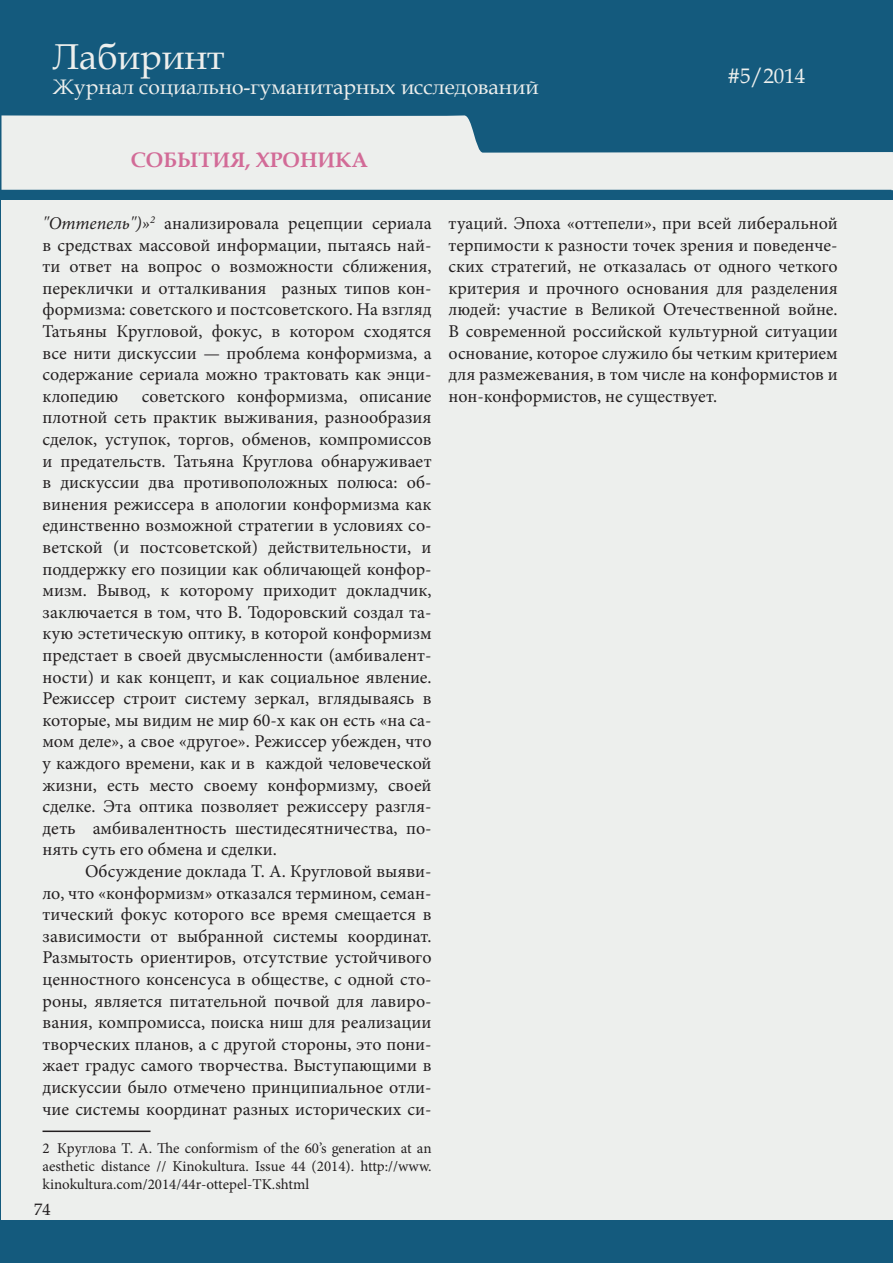
<style>
.page{position:relative;width:893px;height:1263px;background:#fff}
.page>*{position:absolute;margin:0;border:0;box-sizing:border-box;transform-origin:0 0}
.t1{font:36px "Book Antiqua";color:#edefed}
.t2{font:21px "Book Antiqua";color:#edefed}
.t3{font:700 21px "Book Antiqua";color:#d26b97}
.t4{font:18px/21.6px "Minion Pro";color:#231f20;text-align:justify}
.t5{font:16.5px "Book Antiqua";color:#231f20}
.t6{font:15px/18px "Minion Pro";color:#231f20;text-align:justify}
.s1{font-style:italic}
</style>
<div class="page">
<div style="left:1px;top:0;width:892px;height:1262px;background:#145a7d"></div>
<div style="left:2px;top:200px;width:891px;height:1020px;background:#edefed"></div>
<svg style="left:2px;top:115px;width:889px;height:75px;fill:#edefed"></svg>
<svg style="left:891px;top:152px;width:2px;height:1111px"></svg>
<hr style="left:43px;top:1130px;width:108px;height:2px;background:#231f20">
<h1 class="t1" style="left:53px;top:31px;width:173px">Лабиринт</h1>
<p class="t2" style="left:53px;top:72px;width:487px">Журнал социально-гуманитарных исследований</p>
<p class="t3" style="left:131px;top:146px;width:157px">СОБЫТИЯ, ХРОНИ</p>
<p class="t3" style="left:335px;top:146px;width:34px">КА</p>
<p class="t2" style="left:727px;top:61px;width:79px">#5/2014</p>
<p class="t2" style="left:740px;top:61px;width:12px">1</p>
<p class="t4" style="left:43px;top:212px;width:391px"><span class="s1">"Оттепель")»</span><sup>2</sup> анализировала рецепции сериала в средствах массовой информации, пытаясь най&shy;ти ответ на вопрос о возможности сближения, переклички и отталкивания разных типов кон&shy;формизма: советского и постсоветского. На взгляд Татьяны Кругловой, фокус, в котором сходятся все нити дискуссии — проблема конформизма, а содержание сериала можно трактовать как энци&shy;клопедию</p>
<p class="t4" style="left:43px;top:385px;width:391px;text-indent:99px">советского конформизма, описание плотной сеть практик выживания, разнообразия сделок, уступок, торгов, обменов, компромиссов и предательств. Татьяна Круглова обнаруживает в дискуссии два противоположных полюса: об&shy;винения режиссера в апологии конформизма как единственно возможной стратегии в условиях со&shy;ветской (и постсоветской) действительности, и поддержку его позиции как обличающей конфор&shy;мизм. Вывод, к которому приходит докладчик, заключается в том, что В. Тодоровский создал та&shy;кую эстетическую оптику, в которой конформизм предстает в своей двусмысленности (амбивалент&shy;ности) и как концепт, и как социальное явление.<br>Режиссер строит систему зеркал, вглядываясь в которые, мы видим не мир 60-х как он есть «на са&shy;мом деле», а свое «другое». Режиссер убежден, что у каждого времени, как и в каждой человеческой жизни, есть место своему конформизму, своей сделке. Эта оптика позволяет режиссеру разгля&shy;деть амбивалентность шестидесятничества, по&shy;нять суть его обмена и сделки.</p>
<p class="t4" style="left:43px;top:860px;width:391px;text-indent:43px">Обсуждение доклада Т. А. Кругловой выяви&shy;ло, что «конформизм» отказался термином, семан&shy;тический фокус которого все время смещается в зависимости от выбранной системы координат.<br>Размытость ориентиров, отсутствие устойчивого ценностного консенсуса в обществе, с одной сто&shy;роны, является питательной почвой для лавиро&shy;вания, компромисса, поиска ниш для реализации творческих планов, а с другой стороны, это пони&shy;жает градус самого творчества. Выступающими в дискуссии было отмечено принципиальное отли&shy;чие системы координат разных исторических си-</p>
<p class="t6" style="left:43px;top:1139px;width:391px">2 Круглова Т. А. The conformism of the 60’s generation at an aesthetic distance // Kinokultura. Issue 44 (2014). http://www. kinokultura.com/2014/44r-ottepel-TK.shtml</p>
<p class="t5" style="left:34px;top:1198px;width:18px">74</p>
<p class="t4" style="left:449px;top:212px;width:391px">туаций. Эпоха «оттепели», при всей либеральной терпимости к разности точек зрения и поведенче&shy;ских стратегий, не отказалась от одного четкого критерия и прочного основания для разделения людей: участие в Великой Отечественной войне.<br>В современной российской культурной ситуации основание, которое служило бы четким критерием для размежевания, в том числе на конформистов и нон-конформистов, не существует.</p>
</div>
